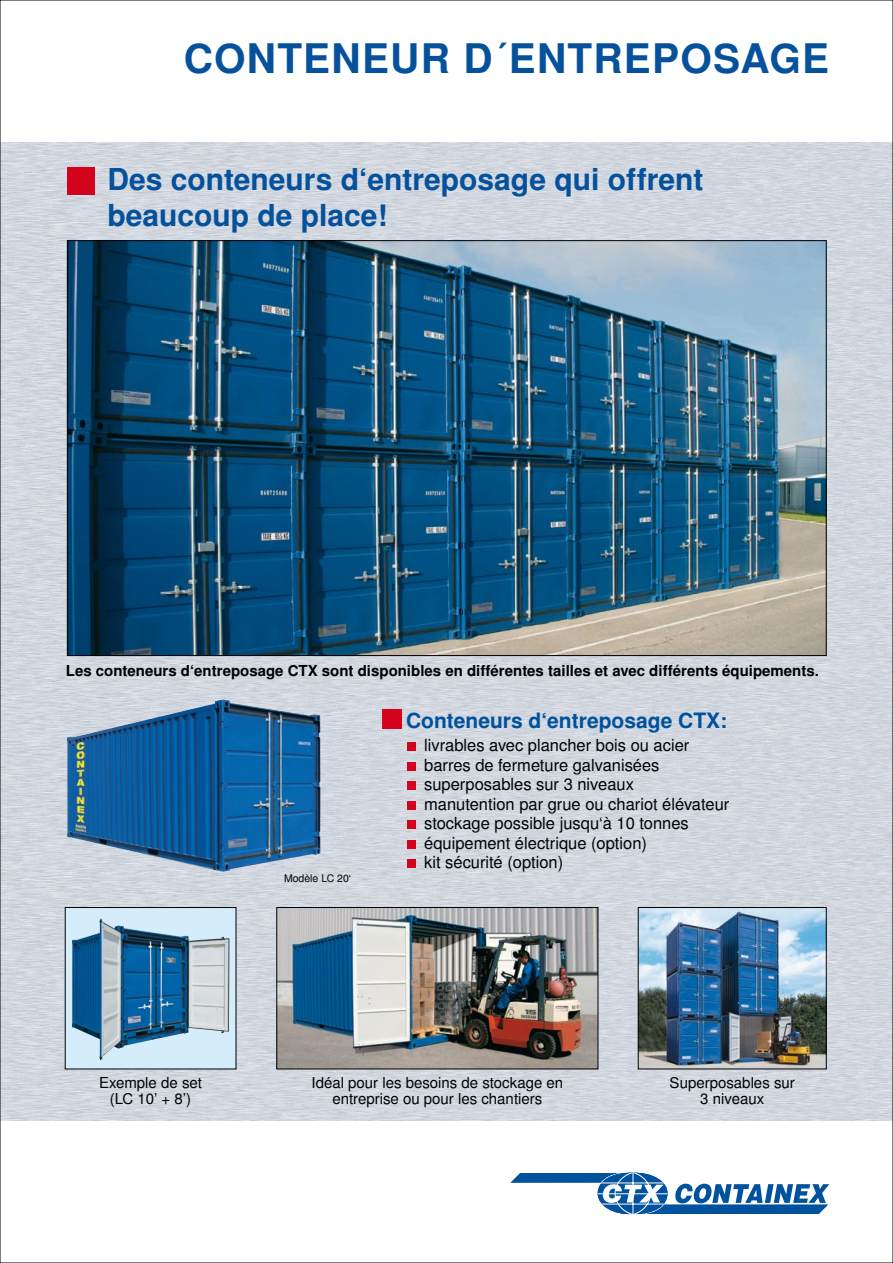
<style>
.page{position:relative;width:893px;height:1263px;background:#fff}
.page>*{position:absolute;margin:0;border:0;box-sizing:border-box;transform-origin:0 0}
.t1{font:700 40.5px "Nimbus San L";letter-spacing:.03em;color:#05519c}
.t2{font:700 30px/36px "Nimbus San L";color:#05519c}
.t3{font:700 21px "Nimbus San L";color:#00519e}
.t4{font:16.5px/19.5px "Nimbus San L";color:#000}
.t5{font:15px/16.5px "Nimbus San L";color:#000;text-align:center}
.t6{font:700 15px "Nimbus San L";color:#000}
.t7{font:10.5px "Nimbus San L";color:#000}
</style>
<div class="page">
<img style="left:2px;top:143px;width:889px;height:977px">
<svg style="left:510px;top:1172px;width:319px;height:43px"></svg>
<div style="left:67px;top:167px;width:27px;height:27px;background:#d3021d"></div>
<img style="left:69px;top:242px;width:756px;height:412px">
<img style="left:67px;top:699px;width:253px;height:173px">
<div style="left:65px;top:907px;width:171px;height:162px;background:#d5edfa"></div>
<img style="left:72px;top:918px;width:157px;height:142px">
<img style="left:278px;top:909px;width:318px;height:158px">
<div style="left:276px;top:907px;width:322px;height:162px;border:1px solid #000"></div>
<img style="left:640px;top:909px;width:185px;height:158px">
<div style="left:638px;top:907px;width:189px;height:162px;border:1px solid #000"></div>
<div style="left:407px;top:742px;width:9px;height:9px;background:#d3021d"></div>
<div style="left:407px;top:762px;width:9px;height:9px;background:#d3021d"></div>
<div style="left:407px;top:781px;width:9px;height:9px;background:#d3021d"></div>
<div style="left:407px;top:801px;width:9px;height:9px;background:#d3021d"></div>
<div style="left:383px;top:710px;width:19px;height:19px;background:#d3021d"></div>
<div style="left:407px;top:820px;width:9px;height:9px;background:#d3021d"></div>
<div style="left:407px;top:840px;width:9px;height:9px;background:#d3021d"></div>
<div style="left:407px;top:859px;width:9px;height:9px;background:#d3021d"></div>
<h1 class="t1" style="left:184px;top:35px;width:647px">CONTENEUR D´ENTREPOSAGE</h1>
<h2 class="t2" style="left:107px;top:163px;width:598px">Des conteneurs d‘entreposage qui offrent beaucoup de place!</h2>
<p class="t6" style="left:66px;top:662px;width:754px">Les conteneurs d‘entreposage CTX sont disponibles en différentes tailles et avec différents équipements.</p>
<p class="t3" style="left:406px;top:708px;width:323px">Conteneurs d‘entreposage CTX:</p>
<p class="t7" style="left:284px;top:872px;width:69px">Modèle LC 20‘</p>
<p class="t4" style="left:424px;top:736px;width:307px">livrables avec plancher bois ou acier barres de fermeture galvanisées superposables sur 3 niveaux<br>manutention par grue ou chariot élévateur stockage possible jusqu‘à 10 tonnes équipement électrique (option)<br>kit sécurité (option)</p>
<p class="t5" style="left:99px;top:1074px;width:104px">Exemple de set (LC 10’ + 8’)</p>
<p class="t5" style="left:312px;top:1074px;width:253px">Idéal pour les besoins de stockage en entreprise ou pour les chantiers</p>
<p class="t5" style="left:670px;top:1074px;width:127px">Superposables sur<br>3 niveaux</p>
</div>
